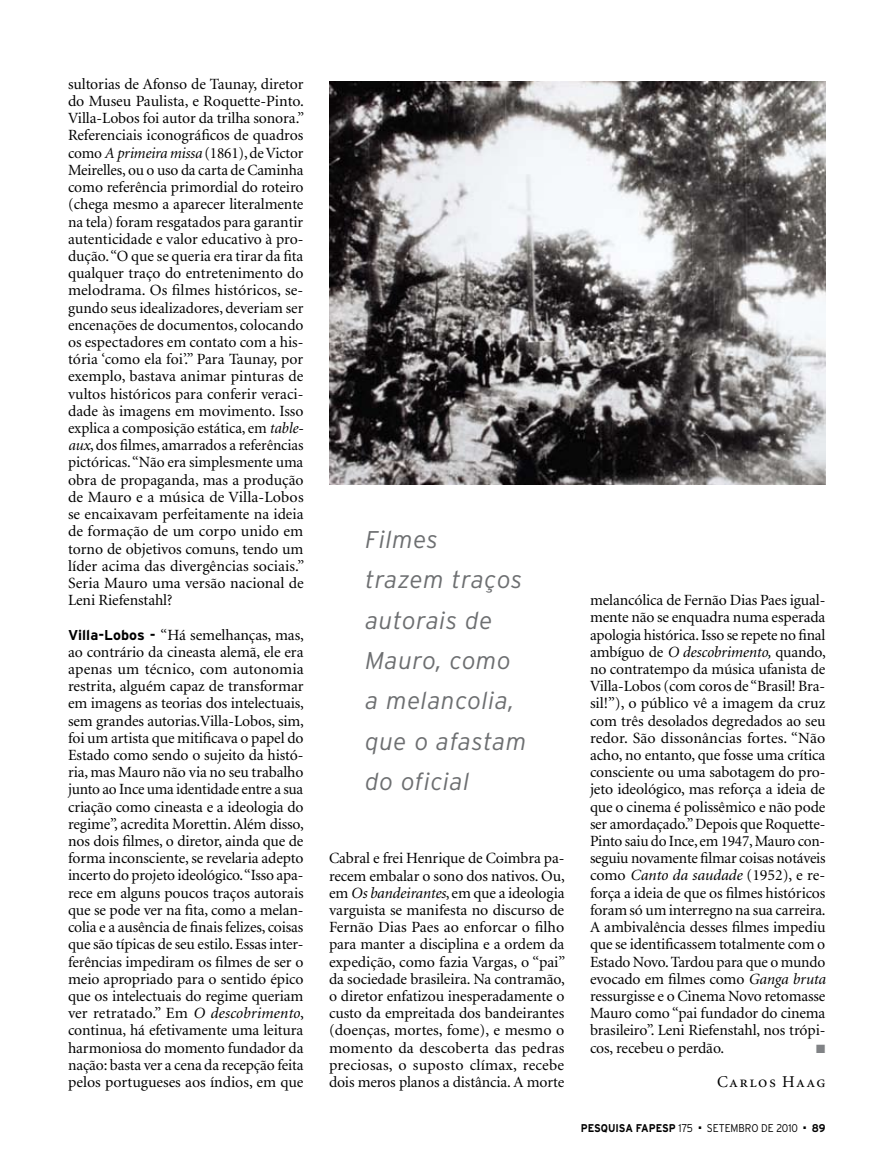
<style>
.page{position:relative;width:885px;height:1170px;background:#fff}
.page>*{position:absolute;margin:0;border:0;box-sizing:border-box;transform-origin:0 0}
.t1{font:italic 300 24.15px/40.3px "Interstate";letter-spacing:.025em;color:#6d6f71}
.t2{font:16.5px "Minion Regular SC";letter-spacing:.09em;color:#000}
.t3{font:15.6px/17.2px "Minion";letter-spacing:-.005em;color:#000;text-align:justify}
.t4{font:12px "Zapf Dingbats ITC";color:#808285}
.t5{font:700 11.25px "Interstate";color:#000;scale:.9 1}
.t6{font:300 11.25px "Interstate";color:#000;scale:.9 1}
.s1{font-style:italic}
.s2{font-family:"Interstate";font-weight:700;font-size:14.25px}
.s3{font-weight:300}
</style>
<div class="page">
<img style="left:329px;top:81px;width:496px;height:404px">
<p class="t3" style="left:68px;top:76px;width:238px">sultorias de Afonso de Taunay, diretor do Museu Paulista, e Roquette-Pinto.<br>Villa-Lobos foi autor da trilha sonora.” Referenciais iconográficos de quadros como <span class="s1">A primeira missa</span> (1861), de Victor Meirelles, ou o uso da carta de Caminha como referência primordial do roteiro (chega mesmo a aparecer literalmente na tela) foram resgatados para garantir autenticidade e valor educativo à pro&shy;dução. “O que se queria era tirar da fita qualquer traço do entretenimento do melodrama. Os filmes históricos, se&shy;gundo seus idealizadores, deveriam ser encenações de documentos, colocando os espectadores em contato com a his&shy;tória ‘como ela foi’.” Para Taunay, por exemplo, bastava animar pinturas de vultos históricos para conferir veraci&shy;dade às imagens em movimento. Isso explica a composição estática, em <span class="s1">table&shy;aux</span>, dos filmes, amarrados a referências pictóricas. “Não era simplesmente uma obra de propaganda, mas a produção de Mauro e a música de Villa-Lobos se encaixavam perfeitamente na ideia de formação de um corpo unido em torno de objetivos comuns, tendo um líder acima das divergências sociais.” Seria Mauro uma versão nacional de Leni Riefenstahl?</p>
<p class="t3" style="left:68px;top:626px;width:237px"><span class="s2">Villa-Lobos -</span> “Há semelhanças, mas, ao contrário da cineasta alemã, ele era apenas um técnico, com autonomia restrita, alguém capaz de transformar em imagens as teorias dos intelectuais, sem grandes autorias.Villa-Lobos, sim, foi um artista que mitificava o papel do Estado como sendo o sujeito da histó&shy;ria, mas Mauro não via no seu trabalho junto ao Ince uma identidade entre a sua criação como cineasta e a ideologia do regime”, acredita Morettin. Além disso, nos dois filmes, o diretor, ainda que de forma inconsciente, se revelaria adepto incerto do projeto ideológico. “Isso apa&shy;rece em alguns poucos traços autorais que se pode ver na fita, como a melan&shy;colia e a ausência de finais felizes, coisas que são típicas de seu estilo. Essas inter&shy;ferências impediram os filmes de ser o meio apropriado para o sentido épico que os intelectuais do regime queriam ver retratado.” Em <span class="s1">O descobrimento</span>, continua, há efetivamente uma leitura harmoniosa do momento fundador da nação: basta ver a cena da recepção feita pelos portugueses aos índios, em que</p>
<h1 class="t1" style="left:365px;top:519px;width:163px">Filmes<br>trazem traços autorais de<br>Mauro, como a melancolia, que o afastam do oficial</h1>
<p class="t3" style="left:329px;top:850px;width:238px">Cabral e frei Henrique de Coimbra pa&shy;recem embalar o sono dos nativos. Ou, em <span class="s1">Os bandeirantes</span>, em que a ideologia varguista se manifesta no discurso de Fernão Dias Paes ao enforcar o filho para manter a disciplina e a ordem da expedição, como fazia Vargas, o “pai” da sociedade brasileira. Na contramão, o diretor enfatizou inesperadamente o custo da empreitada dos bandeirantes (doenças, mortes, fome), e mesmo o momento da descoberta das pedras preciosas, o suposto clímax, recebe dois meros planos a distância. A morte</p>
<p class="t3" style="left:590px;top:592px;width:237px">melancólica de Fernão Dias Paes igual&shy;mente não se enquadra numa esperada apologia histórica. Isso se repete no final ambíguo de <span class="s1">O descobrimento,</span> quando, no contratempo da música ufanista de Villa-Lobos (com coros de “Brasil! Bra&shy;sil!”), o público vê a imagem da cruz com três desolados degredados ao seu redor. São dissonâncias fortes. “Não acho, no entanto, que fosse uma crítica consciente ou uma sabotagem do pro&shy;jeto ideológico, mas reforça a ideia de que o cinema é polissêmico e não pode ser amordaçado.” Depois que Roquette-Pinto saiu do Ince, em 1947, Mauro con&shy;seguiu novamente filmar coisas notáveis como <span class="s1">Canto da saudade</span> (1952), e re&shy;força a ideia de que os filmes históricos foram só um interregno na sua carreira.<br>A ambivalência desses filmes impediu que se identificassem totalmente com o Estado Novo. Tardou para que o mundo evocado em filmes como <span class="s1">Ganga bruta </span>ressurgisse e o Cinema Novo retomasse Mauro como “pai fundador do cinema brasileiro”. Leni Riefenstahl, nos trópi&shy;cos, recebeu o perdão.</p>
<p class="t4" style="left:816px;top:1042px;width:11px">■</p>
<p class="t2" style="left:717px;top:1073px;width:110px">Carlos Haag</p>
<p class="t5" style="left:580px;top:1121px;width:126px">PESQUISA FAPESP <span class="s3">175</span></p>
<p class="t6" style="left:698px;top:1121px;width:112px">■ SETEMBRO DE 2010</p>
<p class="t5" style="left:803px;top:1121px;width:26px">■ 89</p>
</div>
